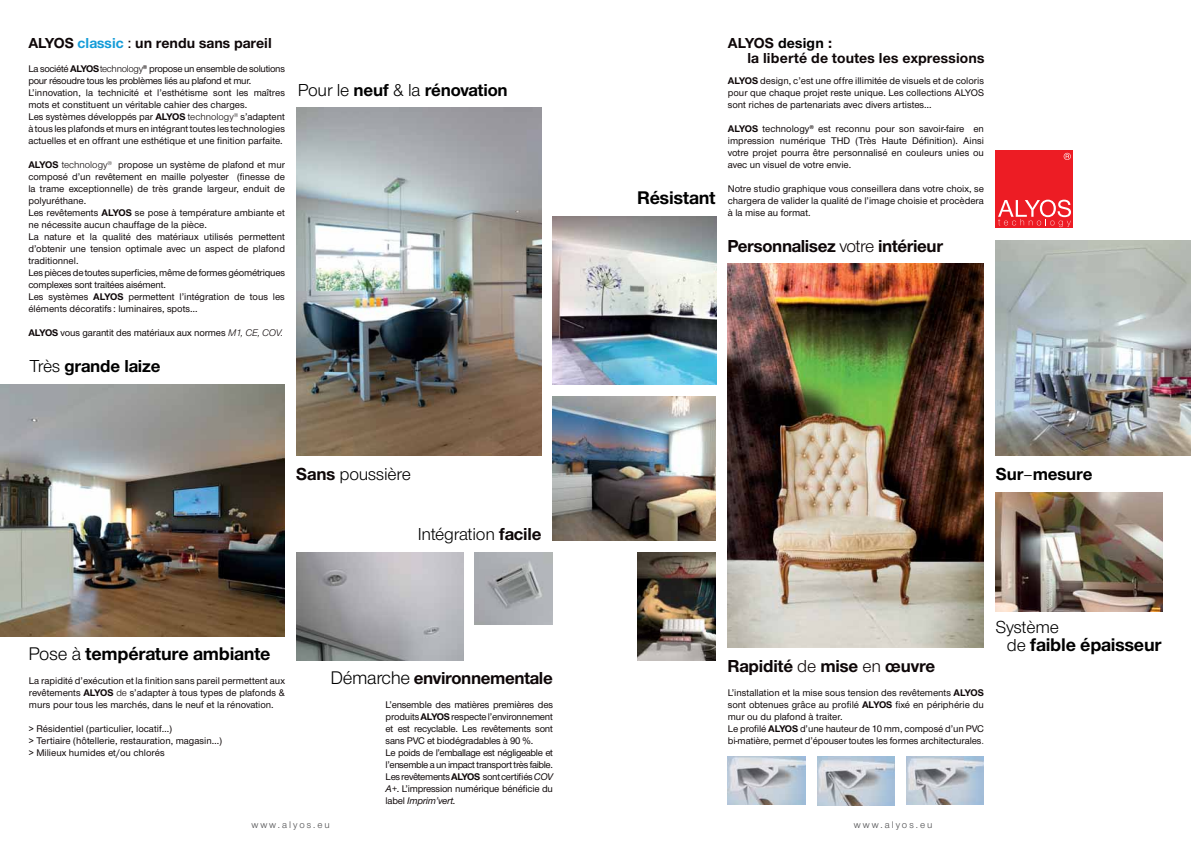
<style>
.page{position:relative;width:1191px;height:842px;background:#fff}
.page>*{position:absolute;margin:0;border:0;box-sizing:border-box;transform-origin:0 0}
.t1{font:700 19px "Nimbus Sans Novus T";letter-spacing:-.01em;color:#000}
.t2{font:700 18px "Nimbus Sans Novus T";letter-spacing:-.02em;color:#0e0708}
.t3{font:700 18px "Nimbus Sans Novus T";letter-spacing:-.01em;color:#000}
.t4{font:18px "Nimbus Sans Novus T";letter-spacing:-.01em;color:#000}
.t5{font:700 15px/15px "Nimbus Sans Novus T";color:#0e0708}
.t6{font:500 10px/12px "Nimbus Sans Novus T";color:#0e0708}
.t7{font:500 10px/12px "Nimbus Sans Novus T";letter-spacing:-.02em;color:#0e0708}
.t8{font:10px "Nimbus Sans Novus T";letter-spacing:.2em;color:#4c4c4e}
.s1{color:#149cd8}
.s2{font-weight:500}
.s3{font-weight:700}
.s4{font-weight:400}
.s5{font-weight:400;font-style:italic}
.s6{font-weight:700;color:#0e0708}
.s7{font-weight:400;font-size:19px;color:#000}
.s8{font-style:italic}
.s9{color:#000}
.s10{color:#4c4c4e}
.s11{font-weight:400;font-size:18px}
</style>
<div class="page">
<img style="left:553px;top:396px;width:162px;height:144px">
<img style="left:474px;top:552px;width:79px;height:73px">
<img style="left:728px;top:756px;width:77px;height:49px">
<img style="left:638px;top:552px;width:77px;height:108px">
<div style="left:995px;top:150px;width:78px;height:78px;background:#ed1c24"></div>
<svg style="left:998px;top:200px;width:73px;height:27px"></svg>
<svg style="left:1063px;top:153px;width:7px;height:7px"></svg>
<img style="left:0;top:384px;width:285px;height:253px">
<img style="left:296px;top:108px;width:245px;height:348px">
<img style="left:727px;top:264px;width:257px;height:384px">
<img style="left:553px;top:216px;width:163px;height:168px">
<img style="left:995px;top:493px;width:167px;height:118px">
<img style="left:995px;top:240px;width:196px;height:216px">
<img style="left:296px;top:552px;width:167px;height:108px">
<img style="left:817px;top:756px;width:77px;height:50px">
<img style="left:906px;top:756px;width:78px;height:48px">
<h3 class="t5" style="left:28px;top:37px;width:245px">ALYOS <span class="s1">classic</span> <span class="s2">:</span> un rendu sans pareil</h3>
<p class="t6" style="left:28px;top:64px;width:258px">La société <span class="s3">ALYOS</span><span class="s4">technology</span><sup>®</sup> propose un ensemble de solutions pour résoudre tous les problèmes liés au plafond et mur.<br>L’innovation, la technicité et l’esthétisme sont les maîtres mots et constituent un véritable cahier des charges.<br>Les systèmes développés par <span class="s3">ALYOS</span> <span class="s4">technology</span><sup>®</sup> s’adaptent à tous les plafonds et murs en intégrant toutes les technologies actuelles et en offrant une esthétique et une finition parfaite.</p>
<p class="t6" style="left:28px;top:160px;width:258px"><span class="s3">ALYOS</span> <span class="s4">technology</span><sup>®</sup> propose un système de plafond et mur composé d’un revêtement en maille polyester (finesse de la trame exceptionnelle) de très grande largeur, enduit de polyuréthane.<br>Les revêtements <span class="s3">ALYOS</span> se pose à température ambiante et ne nécessite aucun chauffage de la pièce.<br>La nature et la qualité des matériaux utilisés permettent d’obtenir une tension optimale avec un aspect de plafond traditionnel.<br>Les pièces de toutes superficies, même de formes géométriques complexes sont traitées aisément.<br>Les systèmes <span class="s3">ALYOS</span> permettent l’intégration de tous les éléments décoratifs : luminaires, spots…</p>
<p class="t6" style="left:28px;top:328px;width:256px"><span class="s3">ALYOS</span> vous garantit des matériaux aux normes <span class="s5">M1, CE, COV.</span></p>
<h2 class="t3" style="left:30px;top:359px;width:132px"><span class="s4">Très</span> grande laize</h2>
<h2 class="t3" style="left:298px;top:83px;width:211px"><span class="s4">Pour le</span> neuf <span class="s4">&amp; la</span> rénovation</h2>
<h2 class="t4" style="left:296px;top:467px;width:116px"><span class="s6">Sans</span> poussière</h2>
<h2 class="t4" style="left:418px;top:527px;width:125px">Intégration <span class="s6">facile</span></h2>
<h1 class="t1" style="left:28px;top:646px;width:244px"><span class="s4">Pose à</span> température ambiante</h1>
<p class="t6" style="left:29px;top:676px;width:258px;text-align:justify">La rapidité d’exécution et la finition sans pareil permettent aux revêtements <span class="s3">ALYOS</span> <span class="s4">de</span> s’adapter à tous types de plafonds &amp; murs pour tous les marchés, dans le neuf et la rénovation.</p>
<p class="t6" style="left:29px;top:724px;width:195px">&gt; Résidentiel (particulier, locatif…)<br>&gt; Tertiaire (hôtellerie, restauration, magasin…) &gt; Milieux humides et/ou chlorés</p>
<h2 class="t2" style="left:331px;top:671px;width:224px"><span class="s7">Démarche</span> environnementale</h2>
<p class="t7" style="left:386px;top:700px;width:169px">L’ensemble des matières premières des produits <span class="s3">ALYOS</span> respecte l’environnement et est recyclable. Les revêtements sont sans PVC et biodégradables à 90 %.<br>Le poids de l’emballage est négligeable et l’ensemble a un impact transport très faible.<br>Les revêtements <span class="s3">ALYOS</span> sont certifiés <span class="s8">COV A+</span>. L’impression numérique bénéficie du label <span class="s8">Imprim’vert.</span></p>
<p class="t8" style="left:251px;top:821px;width:80px">www.alyos.eu</p>
<h1 class="t1" style="left:637px;top:190px;width:80px">Résistant</h1>
<h3 class="t5" style="left:747px;top:37px;width:239px;text-indent:-20px">ALYOS <span class="s9">design</span> :<br>la liberté de toutes les expressions</h3>
<p class="t6" style="left:728px;top:76px;width:258px;text-align:justify"><span class="s3">ALYOS</span> design, c’est une offre illimitée de visuels et de coloris pour que chaque projet reste unique. Les collections ALYOS sont riches de partenariats avec divers artistes…</p>
<p class="t6" style="left:728px;top:124px;width:258px;text-align:justify"><span class="s3">ALYOS</span> technology<sup>®</sup> est reconnu pour son savoir-faire en impression numérique THD (Très Haute Définition). Ainsi votre projet pourra être personnalisé en couleurs unies ou avec un visuel de votre envie.</p>
<p class="t6" style="left:728px;top:184px;width:258px;text-align:justify">Notre studio graphique vous conseillera dans votre choix, se chargera de valider la qualité de l’image choisie et procèdera à la mise au format.</p>
<h2 class="t2" style="left:727px;top:239px;width:217px">Personnalisez <span class="s4">votre</span> intérieur</h2>
<h2 class="t3" style="left:995px;top:467px;width:98px">Sur<span class="s4">–</span>mesure</h2>
<h2 class="t2" style="left:727px;top:659px;width:209px">Rapidité <span class="s4">de</span> mise <span class="s4">en</span> œuvre</h2>
<p class="t6" style="left:728px;top:688px;width:258px">L’installation et la mise sous tension des revêtements <span class="s3">ALYOS </span>sont obtenues grâce au profilé <span class="s3">ALYOS</span> fixé en périphérie du mur ou du plafond à traiter.<br>Le profilé <span class="s3">ALYOS</span> d’une hauteur de 10 mm, composé d’un PVC bi-matière, permet d’épouser toutes les formes architecturales<span class="s10">.</span></p>
<h2 class="t4" style="left:995px;top:620px;width:65px">Système</h2>
<h1 class="t1" style="left:1006px;top:637px;width:156px"><span class="s11">de</span> faible épaisseur</h1>
<p class="t8" style="left:854px;top:821px;width:80px">www.alyos.eu</p>
</div>
